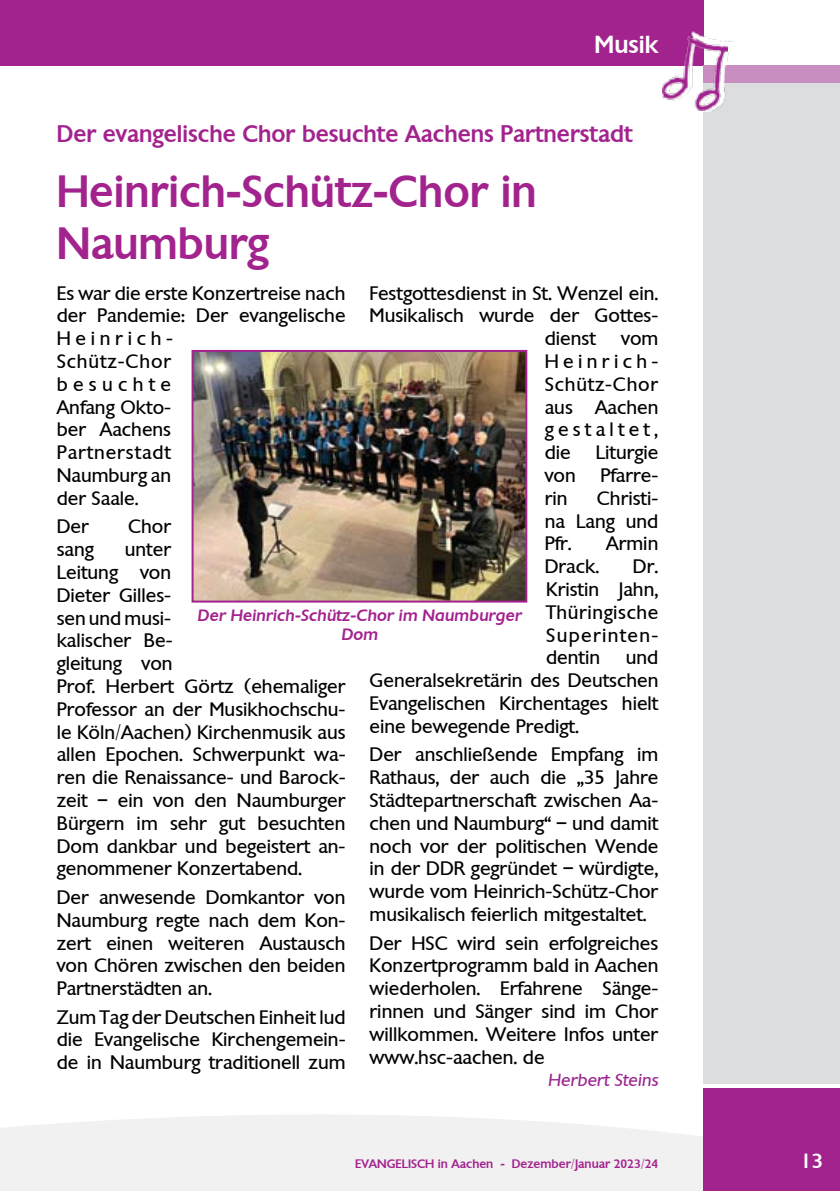
<style>
.page{position:relative;width:840px;height:1191px;background:#fff}
.page>*{position:absolute;margin:0;border:0;box-sizing:border-box;transform-origin:0 0}
.t1{font:500 44px/52.8px "Chantilly";color:#a3238e}
.t2{font:500 24px "Chantilly";color:#fff}
.t3{font:500 23.4px "Chantilly";color:#a3238e}
.t4{font:500 20px "Chantilly";color:#fff}
.t5{font:19px/22.8px "Chantilly";color:#000;text-align:justify}
.t6{font:italic 17px "Chantilly";color:#9a258f}
.t7{font:italic 500 16px/19.2px "Chantilly";color:#a3238e;text-align:center}
.t8{font:500 12px "Chantilly";color:#a3238e}
</style>
<div class="page">
<svg style="left:0;top:1115px;width:703px;height:76px;fill:#f1f1f2"></svg>
<div style="left:0;top:0;width:703px;height:65px;background:#a3238e"></div>
<div style="left:703px;top:77px;width:136px;height:1006px;background:#dcddde"></div>
<div style="left:703px;top:1089px;width:136px;height:102px;background:#a3238e"></div>
<div style="left:703px;top:65px;width:136px;height:17px;background:#c78ebf"></div>
<img style="left:691px;top:32px;width:40px;height:79px">
<img style="left:662px;top:36px;width:65px;height:74px">
<img style="left:194px;top:353px;width:330px;height:246px">
<div style="left:191px;top:350px;width:336px;height:252px;border:2px solid #a3238e"></div>
<p class="t2" style="left:594px;top:29px;width:65px">Musik</p>
<p class="t3" style="left:57px;top:119px;width:577px">Der evangelische Chor besuchte Aachens Partnerstadt</p>
<h1 class="t1" style="left:57px;top:164px;width:481px">Heinrich-Schütz-Chor in<br>Naumburg</h1>
<p class="t5" style="left:369px;top:281px;width:290px">Festgottesdienst in St. Wenzel ein.</p>
<p class="t5" style="left:369px;top:304px;width:290px">Musikalisch wurde der Gottes-</p>
<p class="t5" style="left:544px;top:327px;width:53px">dienst</p>
<p class="t5" style="left:57px;top:281px;width:290px;text-align:left">Es war die erste Konzertreise nach der Pandemie: Der evangelische<br>Heinrich-<br>Schütz-Chor<br>besuchte<br>Anfang Okto-<br>ber Aachens<br>Partnerstadt<br>Naumburg an<br>der Saale.</p>
<p class="t5" style="left:57px;top:515px;width:34px">Der</p>
<p class="t5" style="left:128px;top:515px;width:45px">Chor</p>
<p class="t5" style="left:57px;top:538px;width:39px">sang</p>
<p class="t5" style="left:544px;top:327px;width:115px;text-indent:76px">vom Heinrich-Schütz-Chor aus Aachen gestaltet, die</p>
<p class="t5" style="left:595px;top:441px;width:64px">Liturgie</p>
<p class="t5" style="left:544px;top:464px;width:32px">von</p>
<p class="t5" style="left:600px;top:464px;width:59px">Pfarre-</p>
<p class="t5" style="left:544px;top:486px;width:24px">rin</p>
<p class="t5" style="left:544px;top:486px;width:115px;text-indent:52px">Christi&shy;na Lang und Pfr.</p>
<p class="t5" style="left:606px;top:532px;width:54px">Armin</p>
<p class="t5" style="left:57px;top:538px;width:290px;text-align:left;text-indent:68px">unter<br>Leitung von<br>Dieter Gilles-<br>sen und musi-<br>kalischer Be-<br>gleitung von<br>Prof. Herbert Görtz (ehemaliger<br>Professor an der Musikhochschu&shy;le Köln/Aachen) Kirchenmusik aus allen Epochen. Schwerpunkt wa&shy;ren die Renaissance- und Barock&shy;zeit – ein von den Naumburger<br>Bürgern im sehr gut besuchten<br>Dom dankbar und begeistert an&shy;genommener Konzertabend.</p>
<p class="t5" style="left:57px;top:885px;width:290px">Der anwesende Domkantor von Naumburg regte nach dem Kon&shy;zert einen weiteren Austausch von Chören zwischen den beiden Partnerstädten an.</p>
<p class="t5" style="left:57px;top:1005px;width:290px">Zum Tag der Deutschen Einheit lud die Evangelische Kirchengemein&shy;de in Naumburg traditionell zum</p>
<p class="t5" style="left:546px;top:555px;width:114px;text-indent:87px">Dr.<br>Kristin Jahn, Thüringische Superinten&shy;dentin</p>
<p class="t5" style="left:544px;top:555px;width:56px">Drack.</p>
<p class="t7" style="left:197px;top:605px;width:325px">Der Heinrich-Schütz-Chor im Naumburger<br>Dom</p>
<p class="t5" style="left:369px;top:646px;width:290px;text-indent:256px">und Generalsekretärin des Deutschen Evangelischen Kirchentages hielt eine bewegende Predigt.</p>
<p class="t5" style="left:369px;top:743px;width:290px">Der anschließende Empfang im Rathaus, der auch die „35 Jahre Städtepartnerschaft zwischen Aa&shy;chen und Naumburg“ – und damit noch vor der politischen Wende in der DDR gegründet – würdigte, wurde vom Heinrich-Schütz-Chor musikalisch feierlich mitgestaltet.</p>
<p class="t5" style="left:369px;top:931px;width:290px">Der HSC wird sein erfolgreiches Konzertprogramm bald in Aachen wiederholen. Erfahrene Sänge&shy;rinnen und Sänger sind im Chor willkommen. Weitere Infos unter www.hsc-aachen. de</p>
<p class="t6" style="left:547px;top:1069px;width:112px">Herbert Steins</p>
<p class="t8" style="left:355px;top:1156px;width:304px">EVANGELISCH in Aachen - Dezember/Januar 2023/24</p>
<p class="t4" style="left:800px;top:1148px;width:24px">13</p>
</div>
